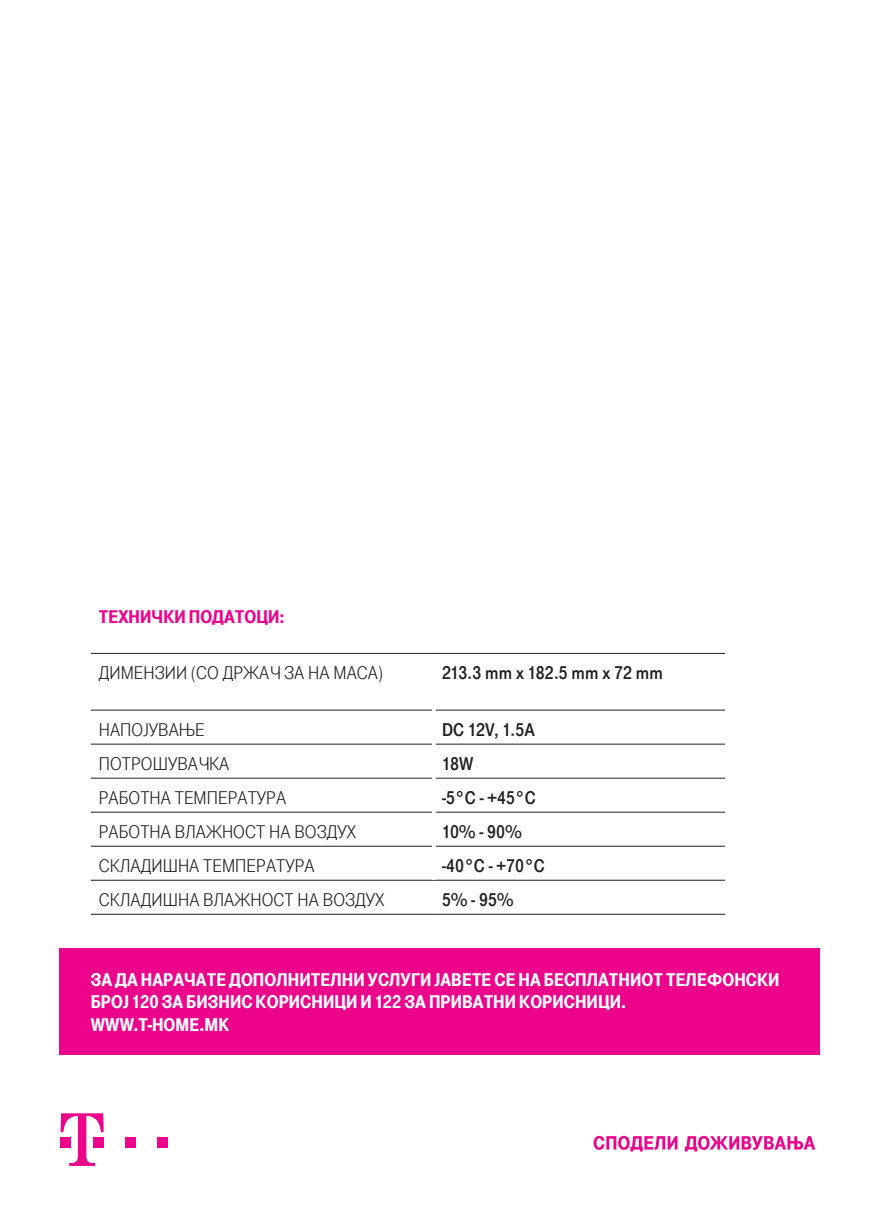
<style>
.page{position:relative;width:874px;height:1225px;background:#fff}
.page>*{position:absolute;margin:0;border:0;box-sizing:border-box;transform-origin:0 0}
.t1{font:19px "Tele Grotesk Norm";letter-spacing:.005em;color:#231f20}
.t2{font:19px/22.6px "Tele Grotesk Ultr";letter-spacing:.005em;color:#fff}
.t3{font:19px "Tele Grotesk Fett";letter-spacing:.005em;color:#231f20}
.t4{font:19px "Tele Grotesk Ultr";letter-spacing:.005em;color:#ed028c}
</style>
<div class="page">
<div style="left:60px;top:948px;width:759px;height:106px;background:#ed028c"></div>
<hr style="left:91px;top:709px;width:341px;height:1px;background:#231f20">
<hr style="left:436px;top:709px;width:288px;height:1px;background:#231f20">
<hr style="left:91px;top:743px;width:341px;height:1px;background:#231f20">
<hr style="left:436px;top:743px;width:288px;height:1px;background:#231f20">
<hr style="left:91px;top:777px;width:341px;height:1px;background:#231f20">
<hr style="left:436px;top:777px;width:288px;height:1px;background:#231f20">
<hr style="left:91px;top:811px;width:341px;height:1px;background:#231f20">
<hr style="left:436px;top:811px;width:288px;height:1px;background:#231f20">
<hr style="left:91px;top:845px;width:341px;height:1px;background:#231f20">
<hr style="left:436px;top:845px;width:288px;height:1px;background:#231f20">
<hr style="left:91px;top:879px;width:343px;height:1px;background:#231f20">
<hr style="left:434px;top:879px;width:290px;height:1px;background:#231f20">
<hr style="left:91px;top:653px;width:343px;height:1px;background:#231f20">
<hr style="left:434px;top:653px;width:290px;height:1px;background:#231f20">
<hr style="left:91px;top:913px;width:343px;height:1px;background:#231f20">
<hr style="left:434px;top:913px;width:290px;height:1px;background:#231f20">
<div style="left:125px;top:1137px;width:11px;height:11px;background:#ed028c"></div>
<div style="left:157px;top:1137px;width:11px;height:11px;background:#ed028c"></div>
<svg style="left:61px;top:1113px;width:43px;height:53px"></svg>
<svg style="left:593px;top:1135px;width:84px;height:16px"></svg>
<svg style="left:684px;top:1135px;width:130px;height:16px"></svg>
<p class="t4" style="left:99px;top:606px;width:187px">ТЕХНИЧКИ ПОДАТОЦИ:</p>
<p class="t1" style="left:99px;top:662px;width:285px">ДИМЕНЗИИ (СО ДРЖАЧ ЗА НА МАСА)</p>
<p class="t3" style="left:442px;top:662px;width:222px">213.3 mm x 182.5 mm x 72 mm</p>
<p class="t1" style="left:99px;top:719px;width:107px">НАПОЈУВАЊЕ</p>
<p class="t3" style="left:442px;top:719px;width:94px">DC 12V, 1.5A</p>
<p class="t1" style="left:99px;top:753px;width:132px">ПОТРОШУВАЧКА</p>
<p class="t3" style="left:442px;top:753px;width:33px">18W</p>
<p class="t1" style="left:99px;top:787px;width:189px">РАБОТНА ТЕМПЕРАТУРА</p>
<p class="t3" style="left:442px;top:787px;width:95px">-5°C - +45°C</p>
<p class="t1" style="left:99px;top:821px;width:259px">РАБОТНА ВЛАЖНОСТ НА ВОЗДУХ</p>
<p class="t3" style="left:442px;top:821px;width:81px">10% - 90%</p>
<p class="t1" style="left:99px;top:855px;width:217px">СКЛАДИШНА ТЕМПЕРАТУРА</p>
<p class="t3" style="left:442px;top:855px;width:104px">-40°C - +70°C</p>
<p class="t1" style="left:99px;top:889px;width:287px">СКЛАДИШНА ВЛАЖНОСТ НА ВОЗДУХ</p>
<p class="t3" style="left:442px;top:889px;width:73px">5% - 95%</p>
<p class="t2" style="left:91px;top:968px;width:690px">ЗА ДА НАРАЧАТЕ ДОПОЛНИТЕЛНИ УСЛУГИ ЈАВЕТЕ СЕ НА БЕСПЛАТНИОТ ТЕЛЕФОНСКИ<br>БРОЈ 120 ЗА БИЗНИС КОРИСНИЦИ И 122 ЗА ПРИВАТНИ КОРИСНИЦИ.<br>WWW.T-HOME.MK</p>
</div>
